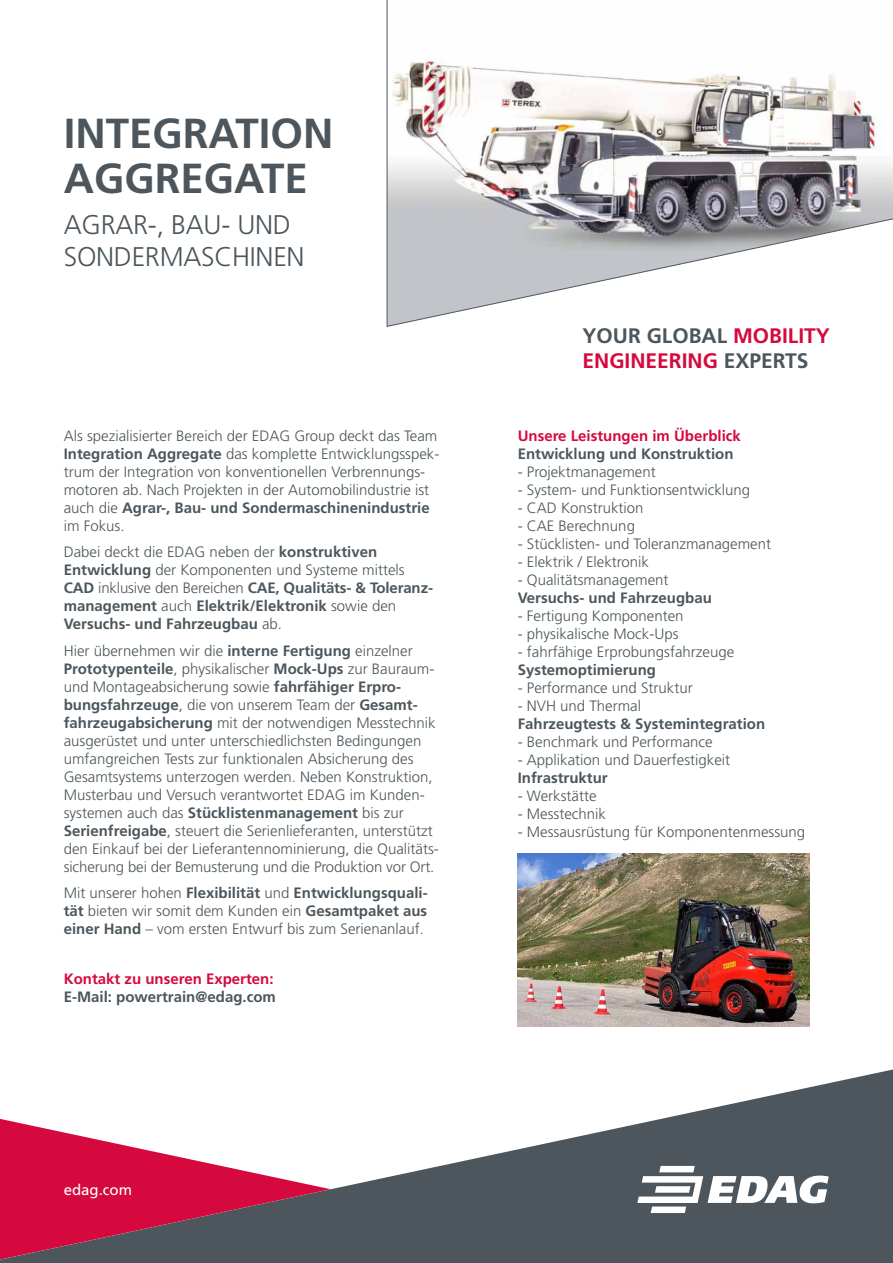
<style>
.page{position:relative;width:893px;height:1263px;background:#fff}
.page>*{position:absolute;margin:0;border:0;box-sizing:border-box;transform-origin:0 0}
.t1{font:700 42px/45px "Frutiger LT Std";color:#4c565c}
.t2{font:300 27px/32.4px "Frutiger LT Std";letter-spacing:-.01em;color:#4c565c}
.t3{font:700 21px/25.2px "Frutiger LT Std";color:#d5093e}
.t4{font:300 15px/18px "Frutiger LT Std";color:#4c565c}
.t5{font:700 15px/18px "Frutiger LT Std";color:#4c565c}
.t6{font:700 15px "Frutiger LT Std";color:#d5093e}
.t7{font:15px "Frutiger LT Std";color:#fff}
.s1{font-weight:700}
.s2{font-weight:300}
.s3{color:#4c565c}
</style>
<div class="page">
<svg style="left:0;top:1069px;width:893px;height:194px;fill:#4c565c"></svg>
<svg style="left:0;top:1119px;width:331px;height:140px"></svg>
<svg style="left:637px;top:1166px;width:192px;height:47px"></svg>
<svg style="left:386px;top:0;width:507px;height:327px"></svg>
<img style="left:518px;top:854px;width:292px;height:172px">
<h1 class="t1" style="left:64px;top:111px;width:271px">INTEGRATION<br>AGGREGATE</h1>
<h2 class="t2" style="left:64px;top:209px;width:242px">AGRAR-, BAU- UND<br>SONDERMASCHINEN</h2>
<p class="t4" style="left:64px;top:427px;width:377px">Als spezialisierter Bereich der EDAG Group deckt das Team <span class="s1">Integration Aggregate</span> das komplette Entwicklungsspek&shy;trum der Integration von konventionellen Verbrennungs&shy;motoren ab. Nach Projekten in der Automobilindustrie ist auch die <span class="s1">Agrar-, Bau- und Sondermaschinenindustrie </span>im Fokus.</p>
<p class="t5" style="left:64px;top:543px;width:371px"><span class="s2">Dabei deckt die EDAG neben der</span> konstruktiven Entwicklung <span class="s2">der Komponenten und Systeme mittels </span>CAD <span class="s2">inklusive den Bereichen</span> CAE, Qualitäts- &amp; Toleranz&shy;management <span class="s2">auch</span> Elektrik/Elektronik <span class="s2">sowie den </span>Versuchs- und Fahrzeugbau <span class="s2">ab.</span></p>
<p class="t4" style="left:64px;top:642px;width:377px">Hier übernehmen wir die <span class="s1">interne Fertigung</span> einzelner <span class="s1">Prototypenteile</span>, physikalischer <span class="s1">Mock-Ups</span> zur Bauraum&shy;und Montageabsicherung sowie <span class="s1">fahrfähiger Erpro&shy;bungsfahrzeuge</span>, die von unserem Team der <span class="s1">Gesamt&shy;fahrzeugabsicherung</span> mit der notwendigen Messtechnik ausgerüstet und unter unterschiedlichsten Bedingungen umfangreichen Tests zur funktionalen Absicherung des Gesamtsystems unterzogen werden. Neben Konstruktion, Musterbau und Versuch verantwortet EDAG im Kunden&shy;systemen auch das <span class="s1">Stücklistenmanagement</span> bis zur <span class="s1">Serienfreigabe</span>, steuert die Serienlieferanten, unterstützt den Einkauf bei der Lieferantennominierung, die Qualitäts&shy;sicherung bei der Bemusterung und die Produktion vor Ort.</p>
<p class="t4" style="left:64px;top:884px;width:366px;text-align:justify">Mit unserer hohen <span class="s1">Flexibilität</span> und <span class="s1">Entwicklungsquali&shy;tät</span> bieten wir somit dem Kunden ein <span class="s1">Gesamtpaket aus einer Hand</span> – vom ersten Entwurf bis zum Serienanlauf.</p>
<p class="t6" style="left:64px;top:970px;width:211px">Kontakt zu unseren Experten:</p>
<p class="t5" style="left:64px;top:987px;width:214px">E-Mail: powertrain@edag.com</p>
<p class="t7" style="left:64px;top:1181px;width:70px">edag.com</p>
<h3 class="t3" style="left:583px;top:323px;width:249px"><span class="s3">YOUR GLOBAL</span> MOBILITY<br>ENGINEERING <span class="s3">EXPERTS</span></h3>
<p class="t6" style="left:518px;top:427px;width:225px">Unsere Leistungen im Überblick</p>
<p class="t5" style="left:518px;top:445px;width:217px">Entwicklung und Konstruktion</p>
<p class="t4" style="left:518px;top:463px;width:140px">- Projektmanagement</p>
<p class="t4" style="left:518px;top:481px;width:234px">- System- und Funktionsentwicklung</p>
<p class="t4" style="left:518px;top:499px;width:127px">- CAD Konstruktion</p>
<p class="t4" style="left:518px;top:517px;width:119px">- CAE Berechnung</p>
<p class="t4" style="left:518px;top:535px;width:255px">- Stücklisten- und Toleranzmanagement</p>
<p class="t4" style="left:518px;top:553px;width:133px">- Elektrik / Elektronik</p>
<p class="t4" style="left:518px;top:571px;width:152px">- Qualitätsmanagement</p>
<p class="t5" style="left:518px;top:589px;width:196px">Versuchs- und Fahrzeugbau</p>
<p class="t4" style="left:518px;top:607px;width:167px">- Fertigung Komponenten</p>
<p class="t4" style="left:518px;top:625px;width:162px">- physikalische Mock-Ups</p>
<p class="t4" style="left:518px;top:643px;width:218px">- fahrfähige Erprobungsfahrzeuge</p>
<p class="t5" style="left:518px;top:661px;width:140px">Systemoptimierung</p>
<p class="t4" style="left:518px;top:679px;width:177px">- Performance und Struktur</p>
<p class="t4" style="left:518px;top:697px;width:125px">- NVH und Thermal</p>
<p class="t5" style="left:518px;top:715px;width:249px">Fahrzeugtests &amp; Systemintegration</p>
<p class="t4" style="left:518px;top:733px;width:197px">- Benchmark und Performance</p>
<p class="t4" style="left:518px;top:751px;width:214px">- Applikation und Dauerfestigkeit</p>
<p class="t5" style="left:518px;top:769px;width:92px">Infrastruktur</p>
<p class="t4" style="left:518px;top:787px;width:80px">- Werkstätte</p>
<p class="t4" style="left:518px;top:805px;width:90px">- Messtechnik</p>
<p class="t4" style="left:518px;top:823px;width:289px">- Messausrüstung für Komponentenmessung</p>
</div>
